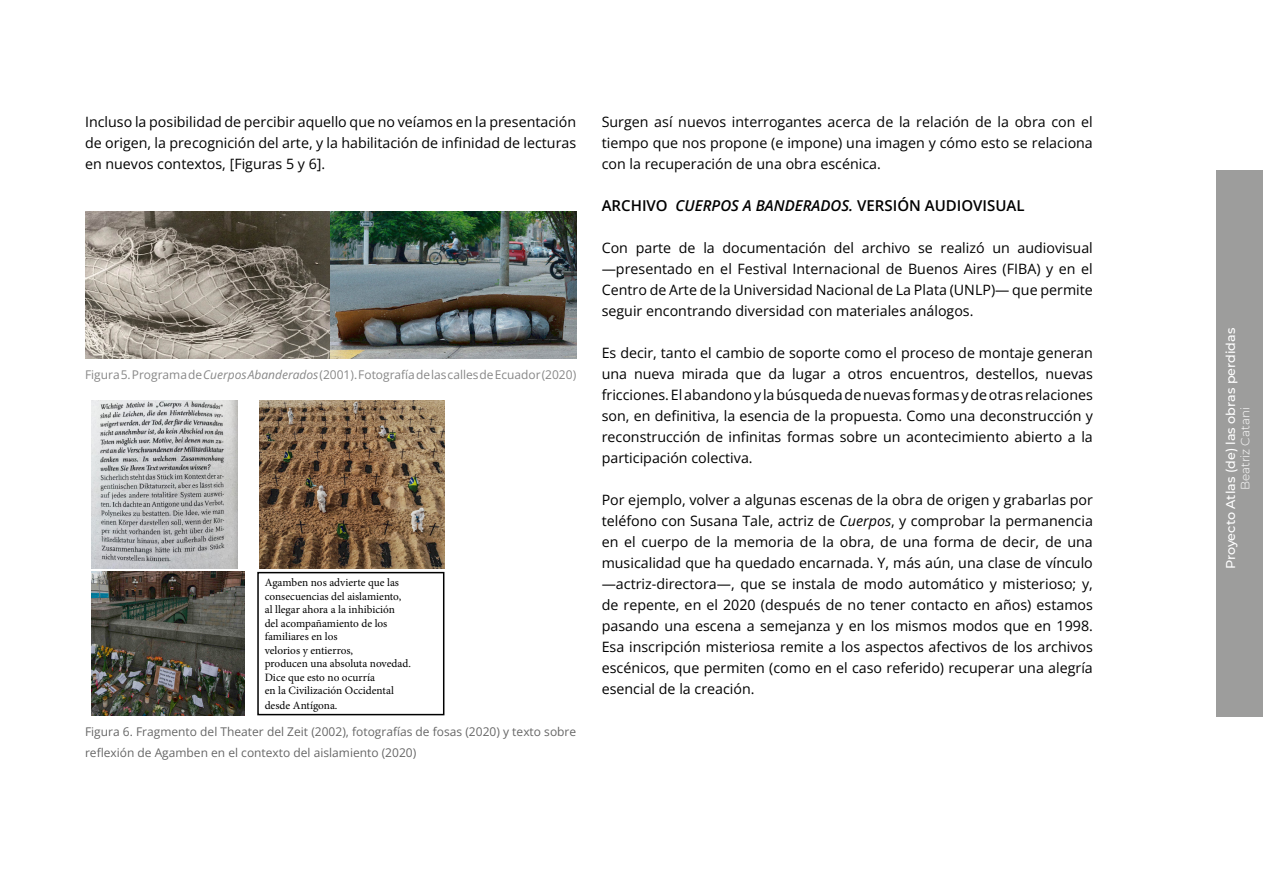
<style>
.page{position:relative;width:1263px;height:893px;background:#fff}
.page>*{position:absolute;margin:0;border:0;box-sizing:border-box;transform-origin:0 0}
.t1{font:600 15px "Open Sans";color:#000}
.t2{font:14.25px/21px "Open Sans";color:#000;text-align:justify}
.t3{font:500 12.75px "Montserrat";color:#fff}
.t4{font:12px/21px "Open Sans";color:#666}
.t5{font:12px "Open Sans";color:#878787}
.t6{font:300 12px "Montserrat";color:#fff}
.t7{font:11.25px/13.6px "Minion Pro";color:#000}
.s1{font-style:italic}
</style>
<div class="page">
<div style="left:1216px;top:170px;width:47px;height:546px;background:#9d9d9c"></div>
<img style="left:85px;top:211px;width:491px;height:147px">
<img style="left:91px;top:401px;width:146px;height:168px">
<img style="left:91px;top:572px;width:153px;height:143px">
<img style="left:260px;top:401px;width:184px;height:168px">
<div style="left:257px;top:572px;width:187px;height:143px;border:2px solid #000"></div>
<p class="t2" style="left:85px;top:111px;width:493px">Incluso la posibilidad de percibir aquello que no veíamos en la presentación de origen, la precognición del arte, y la habilitación de infinidad de lecturas en nuevos contextos, [Figuras 5 y 6].</p>
<p class="t5" style="left:85px;top:367px;width:493px">Figura 5. Programa de <span class="s1">Cuerpos Abanderados</span> (2001). Fotografía de las calles de Ecuador (2020)</p>
<p class="t7" style="left:265px;top:576px;width:148px">Agamben nos advierte que las consecuencias del aislamiento, al llegar ahora a la inhibición del acompañamiento de los familiares en los<br>velorios y entierros,<br>producen una absoluta novedad.<br>Dice que esto no ocurría<br>en la Civilización Occidental desde Antígona.</p>
<p class="t4" style="left:85px;top:721px;width:493px">Figura 6. Fragmento del Theater del Zeit (2002), fotografías de fosas (2020) y texto sobre reflexión de Agamben en el contexto del aislamiento (2020)</p>
<p class="t2" style="left:602px;top:111px;width:493px">Surgen así nuevos interrogantes acerca de la relación de la obra con el tiempo que nos propone (e impone) una imagen y cómo esto se relaciona con la recuperación de una obra escénica.</p>
<p class="t1" style="left:602px;top:196px;width:424px">ARCHIVO <span class="s1">CUERPOS A BANDERADOS.</span> VERSIÓN AUDIOVISUAL</p>
<p class="t2" style="left:602px;top:237px;width:493px">Con parte de la documentación del archivo se realizó un audiovisual —presentado en el Festival Internacional de Buenos Aires (FIBA) y en el Centro de Arte de la Universidad Nacional de La Plata (UNLP)— que permite seguir encontrando diversidad con materiales análogos.</p>
<p class="t2" style="left:602px;top:342px;width:493px">Es decir, tanto el cambio de soporte como el proceso de montaje generan una nueva mirada que da lugar a otros encuentros, destellos, nuevas fricciones. El abandono y la búsqueda de nuevas formas y de otras relaciones son, en definitiva, la esencia de la propuesta. Como una deconstrucción y reconstrucción de infinitas formas sobre un acontecimiento abierto a la participación colectiva.</p>
<p class="t2" style="left:602px;top:489px;width:493px">Por ejemplo, volver a algunas escenas de la obra de origen y grabarlas por teléfono con Susana Tale, actriz de <span class="s1">Cuerpos</span>, y comprobar la permanencia en el cuerpo de la memoria de la obra, de una forma de decir, de una musicalidad que ha quedado encarnada. Y, más aún, una clase de vínculo —actriz-directora—, que se instala de modo automático y misterioso; y, de repente, en el 2020 (después de no tener contacto en años) estamos pasando una escena a semejanza y en los mismos modos que en 1998.<br>Esa inscripción misteriosa remite a los aspectos afectivos de los archivos escénicos, que permiten (como en el caso referido) recuperar una alegría esencial de la creación.</p>
<p class="t3" style="left:1222px;top:569px;width:243px;rotate:-90deg">Proyecto Atlas (de) las obras perdidas</p>
<p class="t6" style="left:1237px;top:490px;width:85px;rotate:-90deg">Beatriz Catani</p>
</div>
